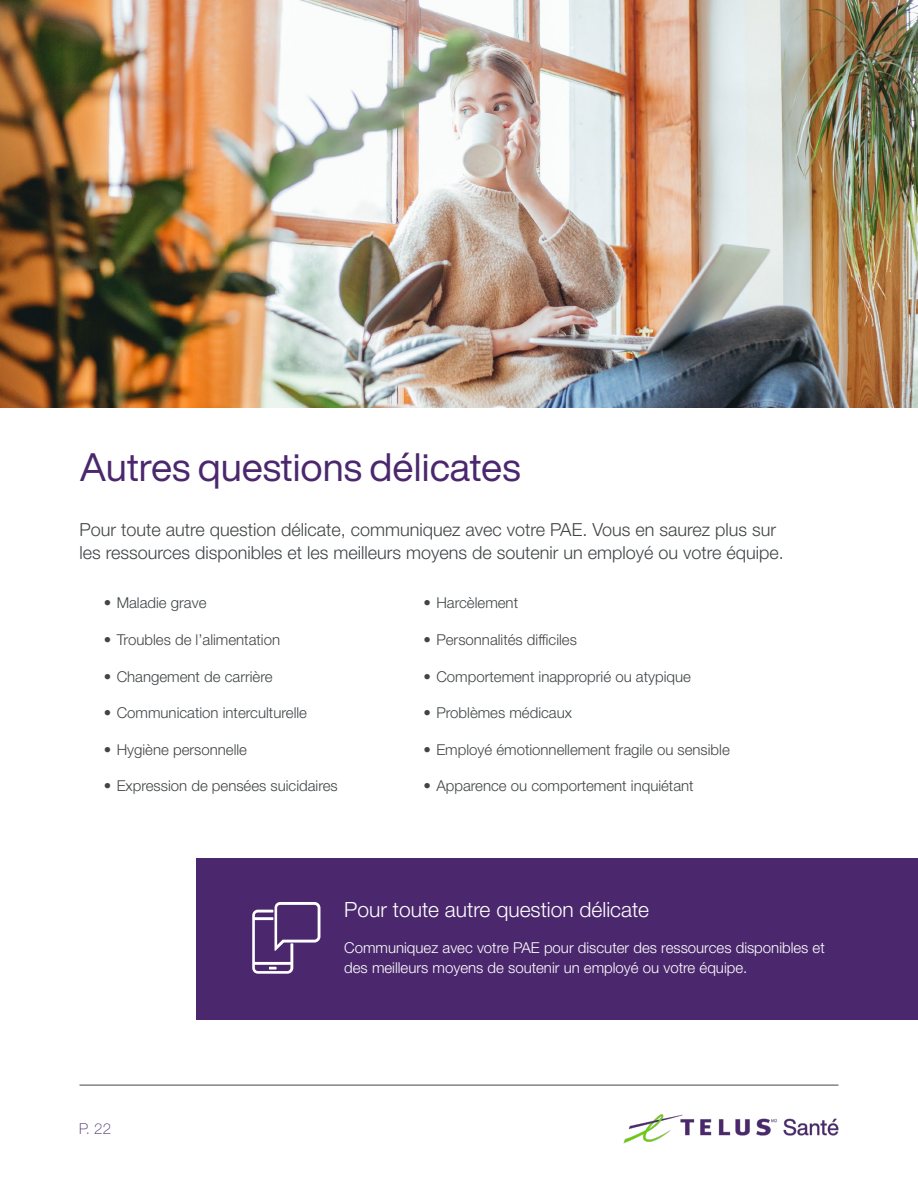
<style>
.page{position:relative;width:918px;height:1188px;background:#fff}
.page>*{position:absolute;margin:0;border:0;box-sizing:border-box;transform-origin:0 0}
.t1{font:39px "Helvetica Now Display";color:#4b286d}
.t2{font:300 21px "Helvetica Neue LT Std";color:#fff}
.t3{font:300 18px/22.5px "Helvetica Neue LT Std";color:#414547}
.t4{font:300 15px "Helvetica Neue LT Std";color:#414547}
.t5{font:300 15px/19.5px "Helvetica Neue LT Std";color:#fff}
.t6{font:100 15px "Helvetica Neue LT Std";color:#4b286c}
</style>
<div class="page">
<img style="left:623px;top:1114px;width:216px;height:30px">
<hr style="left:80px;top:1085px;width:758px;height:1px;background:#414547">
<div style="left:197px;top:858px;width:721px;height:161px;background:#4b286d"></div>
<img style="left:0;top:0;width:918px;height:408px">
<svg style="left:252px;top:902px;width:68px;height:72px"></svg>
<h1 class="t1" style="left:80px;top:441px;width:443px">Autres questions délicates</h1>
<p class="t3" style="left:80px;top:518px;width:706px">Pour toute autre question délicate, communiquez avec votre PAE. Vous en saurez plus sur les ressources disponibles et les meilleurs moyens de soutenir un employé ou votre équipe.</p>
<p class="t4" style="left:104px;top:594px;width:104px">• Maladie grave</p>
<p class="t4" style="left:104px;top:630px;width:178px">• Troubles de l’alimentation</p>
<p class="t4" style="left:104px;top:667px;width:170px">• Changement de carrière</p>
<p class="t4" style="left:104px;top:704px;width:205px">• Communication interculturelle</p>
<p class="t4" style="left:104px;top:740px;width:145px">• Hygiène personnelle</p>
<p class="t4" style="left:104px;top:777px;width:235px">• Expression de pensées suicidaires</p>
<p class="t4" style="left:424px;top:594px;width:96px">• Harcèlement</p>
<p class="t4" style="left:424px;top:630px;width:155px">• Personnalités difficiles</p>
<p class="t4" style="left:424px;top:667px;width:269px">• Comportement inapproprié ou atypique</p>
<p class="t4" style="left:424px;top:704px;width:150px">• Problèmes médicaux</p>
<p class="t4" style="left:424px;top:740px;width:308px">• Employé émotionnellement fragile ou sensible</p>
<p class="t4" style="left:424px;top:777px;width:272px">• Apparence ou comportement inquiétant</p>
<p class="t6" style="left:79px;top:1120px;width:33px">P. 22</p>
<h2 class="t2" style="left:344px;top:897px;width:306px">Pour toute autre question délicate</h2>
<p class="t5" style="left:344px;top:938px;width:482px">Communiquez avec votre PAE pour discuter des ressources disponibles et des meilleurs moyens de soutenir un employé ou votre équipe.</p>
</div>
